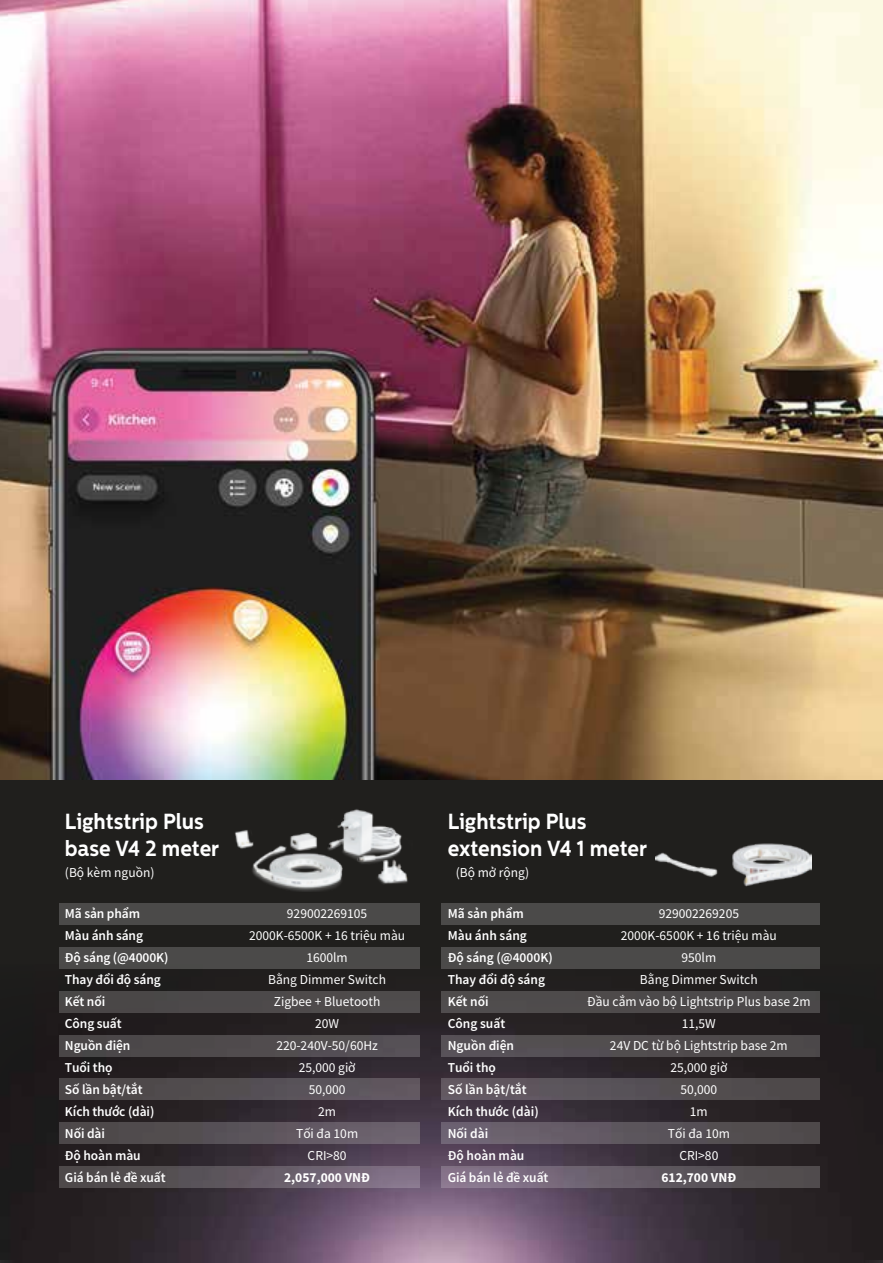
<style>
.page{position:relative;width:883px;height:1263px;background:#fff}
.page>*{position:absolute;margin:0;border:0;box-sizing:border-box;transform-origin:0 0}
.t1{font:700 21.9px/26.2px "Centrale Sans";color:#fff;scale:.94 1}
.t2{font:13.65px/21.9px "Source Sans Pro";color:#fff;text-align:center}
.t3{font:600 13.65px/21.9px "Source Sans Pro";letter-spacing:-.01em;color:#fff}
.t4{font:700 13.65px "Source Sans Pro";color:#fff}
</style>
<div class="page">
<img style="left:0;top:0;width:882px;height:780px">
<div style="left:0;top:780px;width:882px;height:480px;background:#201f1d"></div>
<img style="left:0;top:965px;width:882px;height:298px">
<div style="left:59px;top:903px;width:360px;height:22px;background:#4b4a49"></div>
<div style="left:59px;top:947px;width:360px;height:22px;background:#4b4a49"></div>
<div style="left:59px;top:991px;width:360px;height:22px;background:#4c494a"></div>
<div style="left:59px;top:1035px;width:360px;height:22px;background:#4f4a4c"></div>
<div style="left:59px;top:1078px;width:360px;height:22px;background:linear-gradient(to right,#494545,#615962)"></div>
<div style="left:59px;top:1122px;width:360px;height:22px;background:linear-gradient(to right,#484544,#6e6371)"></div>
<img style="left:234px;top:809px;width:174px;height:82px">
<svg style="left:247px;top:809px;width:81px;height:36px"></svg>
<div style="left:441px;top:903px;width:378px;height:22px;background:#4b4a49"></div>
<div style="left:441px;top:947px;width:378px;height:22px;background:#4b4a49"></div>
<div style="left:441px;top:991px;width:378px;height:22px;background:#4e4a4a"></div>
<div style="left:441px;top:1035px;width:378px;height:22px;background:#524d4e"></div>
<div style="left:441px;top:1078px;width:378px;height:22px;background:linear-gradient(to right,#645a64,#4b4848)"></div>
<div style="left:441px;top:1122px;width:378px;height:22px;background:linear-gradient(to right,#716676,#4b4847)"></div>
<div style="left:59px;top:1166px;width:360px;height:22px;background:linear-gradient(to right,#454340,#837389)"></div>
<div style="left:441px;top:1166px;width:378px;height:22px;background:linear-gradient(to right,#89778f,#484645)"></div>
<img style="left:655px;top:843px;width:156px;height:44px">
<h1 class="t1" style="left:65px;top:808px;width:166px">Lightstrip Plus base V4 2 meter</h1>
<h1 class="t1" style="left:447px;top:808px;width:213px">Lightstrip Plus extension V4 1 meter</h1>
<p class="t2" style="left:65px;top:861px;width:91px">(Bộ kèm nguồn)</p>
<p class="t2" style="left:455px;top:861px;width:75px">(Bộ mở rộng)</p>
<p class="t2" style="left:249px;top:902px;width:157px">929002269105<br>2000K-6500K + 16 triệu màu<br>1600lm<br>Bằng Dimmer Switch<br>Zigbee + Bluetooth<br>20W<br>220-240V-50/60Hz<br>25,000 giờ<br>50,000<br>2m<br>Tối đa 10m<br>CRI&gt;80</p>
<p class="t4" style="left:284px;top:1168px;width:87px">2,057,000 VNĐ</p>
<p class="t3" style="left:65px;top:902px;width:105px">Mã sản phẩm<br>Màu ánh sáng<br>Độ sáng (@4000K)<br>Thay đổi độ sáng<br>Kết nối<br>Công suất<br>Nguồn điện<br>Tuổi thọ<br>Số lần bật/tắt<br>Kích thước (dài)<br>Nối dài<br>Độ hoàn màu<br>Giá bán lẻ đề xuất</p>
<p class="t3" style="left:447px;top:902px;width:106px">Mã sản phẩm<br>Màu ánh sáng<br>Độ sáng (@4000K)<br>Thay đổi độ sáng<br>Kết nối<br>Công suất<br>Nguồn điện<br>Tuổi thọ<br>Số lần bật/tắt<br>Kích thước (dài)<br>Nối dài<br>Độ hoàn màu<br>Giá bán lẻ đề xuất</p>
<p class="t2" style="left:587px;top:902px;width:225px">929002269205<br>2000K-6500K + 16 triệu màu<br>950lm<br>Bằng Dimmer Switch<br>Đầu cắm vào bộ Lightstrip Plus base 2m<br>11,5W<br>24V DC từ bộ Lightstrip base 2m<br>25,000 giờ<br>50,000<br>1m<br>Tối đa 10m<br>CRI&gt;80</p>
<p class="t4" style="left:661px;top:1168px;width:76px">612,700 VNĐ</p>
</div>
